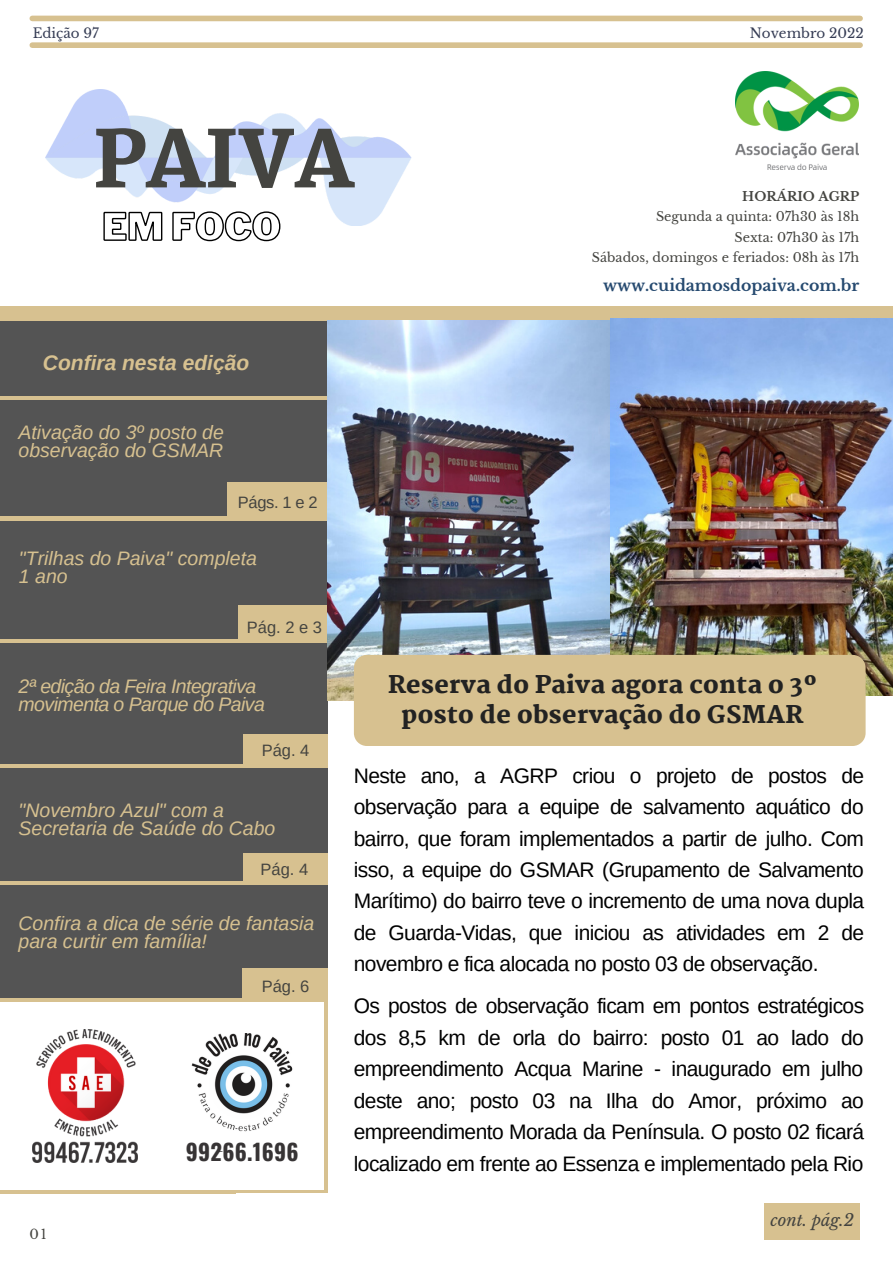
<style>
.page{position:relative;width:893px;height:1264px;background:#fff}
.page>*{position:absolute;margin:0;border:0;box-sizing:border-box;transform-origin:0 0}
.t1{font:800 77.4px "Martel";color:#444440}
.t2{font:800 24px/30.3px "Martel";letter-spacing:.015em;color:#222;text-align:center}
.t3{font:700 22.5px "Oswald";letter-spacing:.01em;color:#373435}
.t4{font:21px/31.5px "Arimo";letter-spacing:-.03em;color:#000;text-align:justify}
.t5{font:italic 700 21px "Arimo";color:#d7c190}
.t6{font:italic 19.5px/18px "Arimo";color:#d7c190}
.t7{font:italic 19.5px/18px "Arimo";letter-spacing:-.03em;color:#d7c190}
.t8{font:16.5px "Arimo";color:#444440}
.t9{font:italic 16.5px "Libre Baskerville";color:#444440}
.t10{font:700 15.75px "Libre Baskerville";color:#264a70}
.t11{font:13.5px "Libre Baskerville";color:#353c54}
.t12{font:13.2px "Libre Baskerville";color:#444440}
.t13{font:12.75px/20.1px "Libre Baskerville";color:#444440;text-align:right}
.t14{font:700 12.75px "Libre Baskerville";color:#444440}
</style>
<div class="page">
<div style="left:0;top:315px;width:328px;height:686px;background:#545454"></div>
<hr style="left:0;top:639px;width:328px;height:3px;background:#d7c190">
<hr style="left:0;top:764px;width:328px;height:3px;background:#d7c190">
<hr style="left:0;top:998px;width:328px;height:3px;background:#d7c190">
<hr style="left:0;top:396px;width:328px;height:4px;background:#d7c190">
<div style="left:0;top:306px;width:892px;height:14px;background:#d7c190"></div>
<hr style="left:0;top:516px;width:328px;height:4px;background:#d7c190">
<hr style="left:0;top:881px;width:328px;height:3px;background:#d7c190">
<img style="left:32px;top:1029px;width:106px;height:133px">
<img style="left:191px;top:1033px;width:102px;height:99px">
<svg style="left:0;top:1190px;width:324px;height:3px"></svg>
<hr style="left:324px;top:972px;width:4px;height:290px;background:#d7c190">
<div style="left:763px;top:1203px;width:96px;height:36px;background:#d7c190"></div>
<div style="left:32px;top:16px;width:828px;height:5px;background:#d7c190"></div>
<div style="left:32px;top:42px;width:828px;height:6px;background:#d7c190"></div>
<div style="left:227px;top:482px;width:101px;height:37px;background:#d7c190"></div>
<div style="left:238px;top:605px;width:90px;height:34px;background:#d7c190"></div>
<div style="left:243px;top:734px;width:85px;height:31px;background:#d7c190"></div>
<div style="left:243px;top:853px;width:85px;height:31px;background:#d7c190"></div>
<div style="left:242px;top:968px;width:86px;height:32px;background:#d7c190"></div>
<img style="left:46px;top:89px;width:365px;height:136px">
<img style="left:735px;top:71px;width:123px;height:98px">
<div style="left:236px;top:1193px;width:190px;height:69px;background:#fff"></div>
<img style="left:328px;top:320px;width:282px;height:380px">
<img style="left:610px;top:318px;width:282px;height:377px">
<div style="left:354px;top:655px;width:511px;height:91px;background:#d7c190;border-radius:13px"></div>
<svg style="left:103px;top:211px;width:178px;height:31px"></svg>
<p class="t11" style="left:33px;top:25px;width:68px">Edição 97</p>
<p class="t11" style="left:749px;top:25px;width:115px">Novembro 2022</p>
<h1 class="t1" style="left:94px;top:115px;width:262px">PAIVA</h1>
<p class="t5" style="left:43px;top:351px;width:208px">Confira nesta edição</p>
<p class="t6" style="left:19px;top:423px;width:207px">Ativação do 3º posto de observação do GSMAR</p>
<p class="t8" style="left:238px;top:493px;width:81px">Págs. 1 e 2</p>
<p class="t6" style="left:19px;top:549px;width:239px">"Trilhas do Paiva" completa<br>1 ano</p>
<p class="t8" style="left:247px;top:617px;width:77px">Pág. 2 e 3</p>
<p class="t7" style="left:19px;top:677px;width:248px">2ª edição da Feira Integrativa movimenta o Parque do Paiva</p>
<p class="t8" style="left:262px;top:740px;width:49px">Pág. 4</p>
<p class="t14" style="left:742px;top:189px;width:118px">HORÁRIO AGRP</p>
<p class="t13" style="left:592px;top:207px;width:269px">Segunda a quinta: 07h30 às 18h<br>Sexta: 07h30 às 17h<br>Sábados, domingos e feriados: 08h às 17h</p>
<p class="t10" style="left:603px;top:276px;width:258px">www.cuidamosdopaiva.com.br</p>
<p class="t2" style="left:388px;top:669px;width:430px">Reserva do Paiva agora conta o 3º posto de observação do GSMAR</p>
<p class="t6" style="left:19px;top:801px;width:258px">"Novembro Azul" com a<br>Secretaria de Saúde do Cabo</p>
<p class="t8" style="left:260px;top:859px;width:49px">Pág. 4</p>
<p class="t6" style="left:19px;top:914px;width:297px">Confira a dica de série de fantasia para curtir em família!</p>
<p class="t8" style="left:262px;top:976px;width:49px">Pág. 6</p>
<p class="t12" style="left:29px;top:1226px;width:19px">01</p>
<p class="t3" style="left:186px;top:1133px;width:114px">99266.1696</p>
<p class="t4" style="left:354px;top:759px;width:512px">Neste ano, a AGRP criou o projeto de postos de observação para a equipe de salvamento aquático do bairro, que foram implementados a partir de julho. Com isso, a equipe do GSMAR (Grupamento de Salvamento Marítimo) do bairro teve o incremento de uma nova dupla de Guarda-Vidas, que iniciou as atividades em 2 de novembro e fica alocada no posto 03 de observação.</p>
<p class="t4" style="left:354px;top:990px;width:512px">Os postos de observação ficam em pontos estratégicos dos 8,5 km de orla do bairro: posto 01 ao lado do empreendimento Acqua Marine - inaugurado em julho deste ano; posto 03 na Ilha do Amor, próximo ao empreendimento Morada da Península. O posto 02 ficará localizado em frente ao Essenza e implementado pela Rio</p>
<p class="t9" style="left:770px;top:1209px;width:85px">cont. pág.2</p>
</div>
